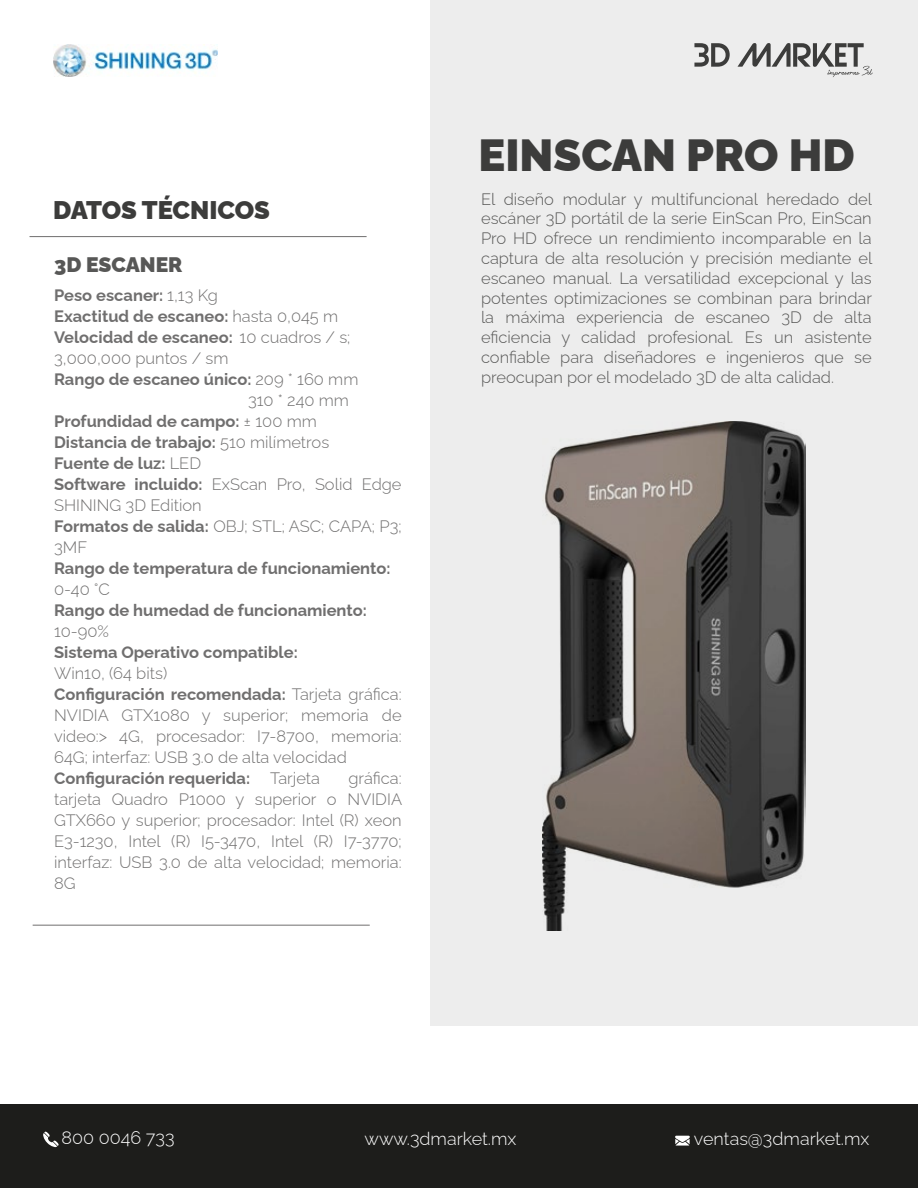
<style>
.page{position:relative;width:918px;height:1188px;background:#fff}
.page>*{position:absolute;margin:0;border:0;box-sizing:border-box;transform-origin:0 0}
.t1{font:900 45px "Raleway";color:#3c3c3b}
.t2{font:900 25.5px "Raleway";letter-spacing:-.005em;color:#3c3c3b}
.t3{font:900 21px "Raleway";color:#575756}
.t4{font:300 18px "Raleway";color:#fff}
.t5{font:300 16.5px/21px "Raleway";color:#706f6f}
.t6{font:300 16.5px/19.8px "Raleway";color:#575756;text-align:justify}
.t7{font:700 16.5px "Raleway";color:#706f6f}
.s1{font-weight:300}
.s2{font-weight:700}
</style>
<div class="page">
<img style="left:54px;top:44px;width:163px;height:33px">
<div style="left:431px;top:0;width:487px;height:1025px;background:#ededed"></div>
<div style="left:0;top:1105px;width:918px;height:83px;background:#1d1d1b"></div>
<svg style="left:43px;top:1131px;width:16px;height:16px"></svg>
<svg style="left:675px;top:1136px;width:15px;height:10px"></svg>
<svg style="left:694px;top:43px;width:36px;height:24px"></svg>
<svg style="left:738px;top:43px;width:135px;height:34px"></svg>
<hr style="left:33px;top:925px;width:337px;height:1px;background:#706f6f">
<hr style="left:30px;top:236px;width:337px;height:1px;background:#706f6f">
<img style="left:543px;top:421px;width:263px;height:510px">
<h2 class="t2" style="left:53px;top:190px;width:218px">DATOS TÉCNICOS</h2>
<p class="t3" style="left:54px;top:248px;width:130px">3D ESCANER</p>
<p class="t7" style="left:54px;top:282px;width:165px">Peso escaner: <span class="s1">1,13 Kg</span></p>
<p class="t7" style="left:54px;top:303px;width:286px">Exactitud de escaneo: <span class="s1">hasta 0,045 m</span></p>
<p class="t7" style="left:54px;top:324px;width:298px">Velocidad de escaneo: <span class="s1">10 cuadros / s;</span></p>
<p class="t5" style="left:54px;top:345px;width:176px">3,000,000 puntos / sm</p>
<p class="t7" style="left:54px;top:366px;width:306px">Rango de escaneo único: <span class="s1">209 * 160 mm</span></p>
<p class="t5" style="left:248px;top:387px;width:102px">310 * 240 mm</p>
<p class="t7" style="left:54px;top:408px;width:264px">Profundidad de campo: <span class="s1">± 100 mm</span></p>
<p class="t7" style="left:54px;top:429px;width:277px">Distancia de trabajo: <span class="s1">510 milímetros</span></p>
<p class="t7" style="left:54px;top:450px;width:148px">Fuente de luz: <span class="s1">LED</span></p>
<p class="t5" style="left:54px;top:471px;width:349px"><span class="s2">Software incluido:</span> ExScan Pro, Solid Edge</p>
<p class="t5" style="left:54px;top:492px;width:149px">SHINING 3D Edition</p>
<p class="t5" style="left:54px;top:513px;width:349px"><span class="s2">Formatos de salida:</span> OBJ; STL; ASC; CAPA; P3;</p>
<p class="t5" style="left:54px;top:534px;width:35px">3MF</p>
<p class="t7" style="left:54px;top:555px;width:338px">Rango de temperatura de funcionamiento:</p>
<p class="t5" style="left:54px;top:576px;width:57px">0-40 °C</p>
<p class="t7" style="left:54px;top:597px;width:314px">Rango de humedad de funcionamiento:</p>
<p class="t5" style="left:54px;top:618px;width:56px">10-90%</p>
<p class="t7" style="left:54px;top:639px;width:245px">Sistema Operativo compatible:</p>
<p class="t5" style="left:54px;top:660px;width:349px">Win10, (64 bits)<br><span class="s2">Configuración recomendada:</span> Tarjeta gráfica:<br>NVIDIA GTX1080 y superior; memoria de video:&gt; 4G, procesador: I7-8700, memoria:<br>64G; interfaz: USB 3.0 de alta velocidad <span class="s2">Configuración requerida:</span> Tarjeta</p>
<p class="t5" style="left:54px;top:766px;width:349px;text-align:justify;text-indent:294px">gráfica: tarjeta Quadro P1000 y superior o NVIDIA GTX660 y superior; procesador: Intel (R) xeon E3-1230, Intel (R) I5-3470, Intel (R) I7-3770; interfaz: USB 3.0 de alta velocidad; memoria:<br>8G</p>
<h1 class="t1" style="left:479px;top:119px;width:378px">EINSCAN PRO HD</h1>
<p class="t6" style="left:481px;top:187px;width:393px">El diseño modular y multifuncional heredado del escáner 3D portátil de la serie EinScan Pro, EinScan Pro HD ofrece un rendimiento incomparable en la captura de alta resolución y precisión mediante el escaneo manual. La versatilidad excepcional y las potentes optimizaciones se combinan para brindar la máxima experiencia de escaneo 3D de alta eficiencia y calidad profesional. Es un asistente confiable para diseñadores e ingenieros que se preocupan por el modelado 3D de alta calidad.</p>
<p class="t4" style="left:62px;top:1124px;width:114px">800 0046 733</p>
<p class="t4" style="left:365px;top:1124px;width:153px">www.3dmarket.mx</p>
<p class="t4" style="left:694px;top:1125px;width:177px">ventas@3dmarket.mx</p>
</div>
